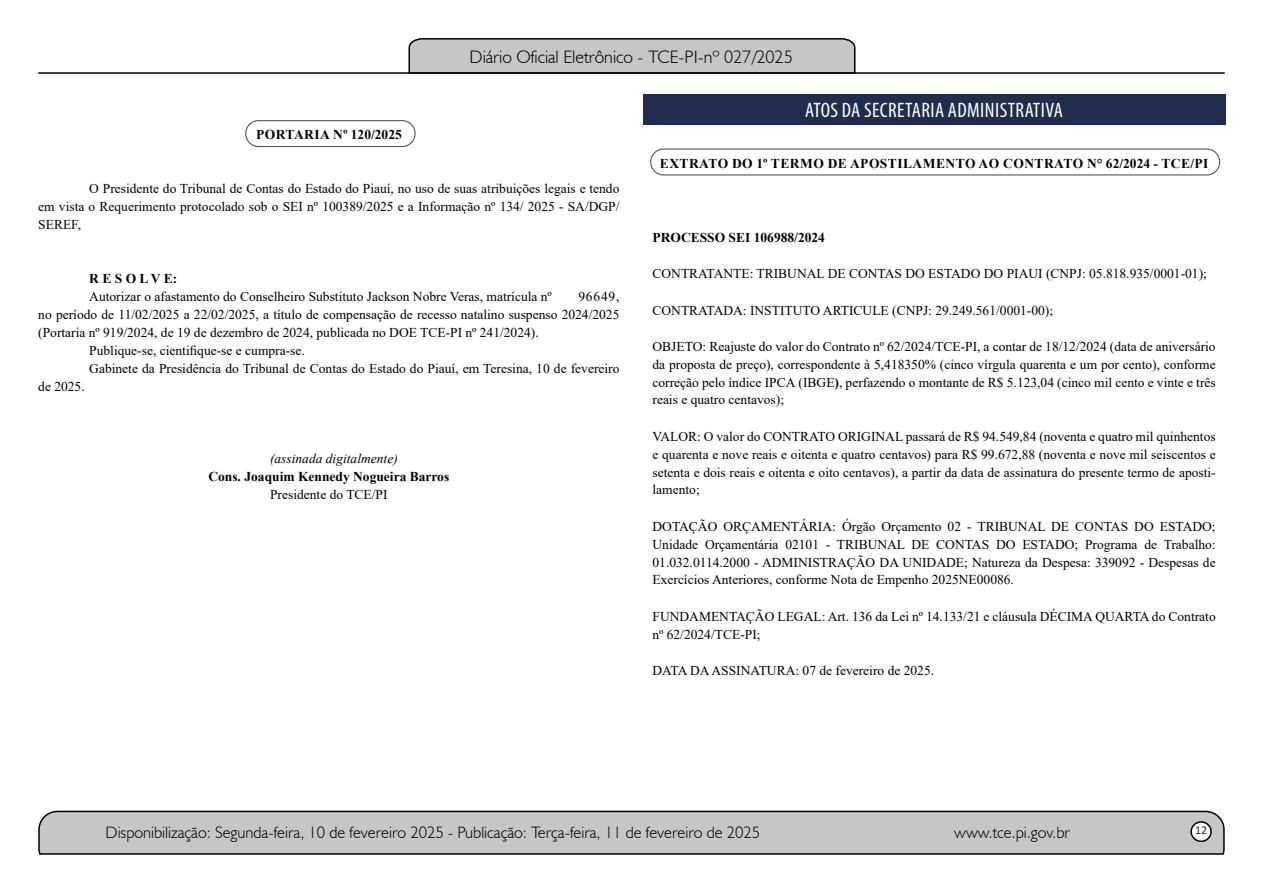
<style>
.page{position:relative;width:1263px;height:893px;background:#fff}
.page>*{position:absolute;margin:0;border:0;box-sizing:border-box;transform-origin:0 0}
.t1{font:condensed 21px "Myriad Pro";letter-spacing:.02em;color:#fff}
.t2{font:300 18px "Humanist 521 BT";color:#000}
.t3{font:300 16.5px "Humanist 521 BT";color:#000}
.t4{font:13.5px/18px "Times New Roman";color:#000;text-align:justify}
.t5{font:700 13.5px "Times New Roman";color:#000}
.t6{font:700 13.5px "Times New Roman";letter-spacing:.035em;color:#000}
.t7{font:italic 13.5px "Times New Roman";color:#000}
.t8{font:12px "Calibri";color:#212d4c}
.s1{font-weight:700}
</style>
<div class="page">
<svg style="left:38px;top:810px;width:1187px;height:45px;background:#b9b9b9"></svg>
<div style="left:1191px;top:822px;width:20px;height:19px;background:#fff;border-radius:50%"></div>
<div style="left:1190px;top:821px;width:22px;height:21px;border:2px solid #000;border-radius:50%"></div>
<hr style="left:38px;top:72px;width:1187px;height:2px;background:#000">
<svg style="left:408px;top:38px;width:448px;height:36px;background:#b3b3b3"></svg>
<div style="left:643px;top:94px;width:582px;height:31px;background:#212d4c"></div>
<div style="left:650px;top:149px;width:570px;height:27px;border:1px solid #575756;border-radius:13px"></div>
<div style="left:245px;top:120px;width:171px;height:27px;border:1px solid #575756;border-radius:13px"></div>
<p class="t5" style="left:256px;top:125px;width:147px">PORTARIA Nº 120/2025</p>
<h2 class="t2" style="left:469px;top:46px;width:325px">Diário Oficial Eletrônico - TCE-PI-nº 027/2025</h2>
<h1 class="t1" style="left:805px;top:97px;width:259px">ATOS DA SECRETARIA ADMINISTRATIVA</h1>
<p class="t6" style="left:660px;top:154px;width:550px">EXTRATO DO 1º TERMO DE APOSTILAMENTO AO CONTRATO N° 62/2024 - TCE/PI</p>
<p class="t4" style="left:38px;top:179px;width:583px;text-indent:51px">O Presidente do Tribunal de Contas do Estado do Piauí, no uso de suas atribuições legais e tendo em vista o Requerimento protocolado sob o SEI nº 100389/2025 e a Informação nº 134/ 2025 - SA/DGP/ SEREF,</p>
<p class="t5" style="left:89px;top:269px;width:90px">R E S O L V E:</p>
<p class="t4" style="left:89px;top:287px;width:464px">Autorizar o afastamento do Conselheiro Substituto Jackson Nobre Veras, matrícula nº</p>
<p class="t4" style="left:578px;top:287px;width:43px">96649,</p>
<p class="t4" style="left:38px;top:305px;width:583px">no período de 11/02/2025 a 22/02/2025, a título de compensação de recesso natalino suspenso 2024/2025</p>
<p class="t4" style="left:38px;top:323px;width:502px">(Portaria nº 919/2024, de 19 de dezembro de 2024, publicada no DOE TCE-PI nº 241/2024).</p>
<p class="t4" style="left:89px;top:341px;width:217px">Publique-se, cientifique-se e cumpra-se.</p>
<p class="t4" style="left:89px;top:359px;width:532px">Gabinete da Presidência do Tribunal de Contas do Estado do Piauí, em Teresina, 10 de fevereiro</p>
<p class="t4" style="left:38px;top:377px;width:48px">de 2025.</p>
<p class="t7" style="left:270px;top:449px;width:129px">(assinada digitalmente)</p>
<p class="t5" style="left:208px;top:467px;width:242px">Cons. Joaquim Kennedy Nogueira Barros</p>
<p class="t4" style="left:270px;top:485px;width:119px">Presidente do TCE/PI</p>
<p class="t5" style="left:652px;top:228px;width:174px">PROCESSO SEI 106988/2024</p>
<p class="t4" style="left:652px;top:265px;width:556px">CONTRATANTE: TRIBUNAL DE CONTAS DO ESTADO DO PIAUI (CNPJ: 05.818.935/0001-01);</p>
<p class="t4" style="left:652px;top:301px;width:402px">CONTRATADA: INSTITUTO ARTICULE (CNPJ: 29.249.561/0001-00);</p>
<p class="t4" style="left:652px;top:337px;width:565px">OBJETO: Reajuste do valor do Contrato nº 62/2024/TCE-PI, a contar de 18/12/2024 (data de aniversário da proposta de preço), correspondente à 5,418350% (cinco vírgula quarenta e um por cento), conforme correção pelo índice IPCA (IBGE<span class="s1">)</span>, perfazendo o montante de R$ 5.123,04 (cinco mil cento e vinte e três reais e quatro centavos);</p>
<p class="t4" style="left:652px;top:427px;width:565px">VALOR: O valor do CONTRATO ORIGINAL passará de R$ 94.549,84 (noventa e quatro mil quinhentos e quarenta e nove reais e oitenta e quatro centavos) para R$ 99.672,88 (noventa e nove mil seiscentos e setenta e dois reais e oitenta e oito centavos), a partir da data de assinatura do presente termo de aposti&shy;lamento;</p>
<p class="t4" style="left:652px;top:517px;width:565px">DOTAÇÃO ORÇAMENTÁRIA: Órgão Orçamento 02 - TRIBUNAL DE CONTAS DO ESTADO; Unidade Orçamentária 02101 - TRIBUNAL DE CONTAS DO ESTADO; Programa de Trabalho:<br>01.032.0114.2000 - ADMINISTRAÇÃO DA UNIDADE; Natureza da Despesa: 339092 - Despesas de Exercícios Anteriores, conforme Nota de Empenho 2025NE00086.</p>
<p class="t4" style="left:652px;top:606px;width:565px">FUNDAMENTAÇÃO LEGAL: Art. 136 da Lei nº 14.133/21 e cláusula DÉCIMA QUARTA do Contrato nº 62/2024/TCE-PI;</p>
<p class="t4" style="left:652px;top:660px;width:283px">DATA DA ASSINATURA: 07 de fevereiro de 2025.</p>
<p class="t3" style="left:106px;top:822px;width:656px">Disponibilização: Segunda-feira, 10 de fevereiro 2025 - Publicação: Terça-feira, 11 de fevereiro de 2025</p>
<p class="t3" style="left:954px;top:822px;width:117px">www.tce.pi.gov.br</p>
<p class="t8" style="left:1195px;top:821px;width:14px">12</p>
</div>
